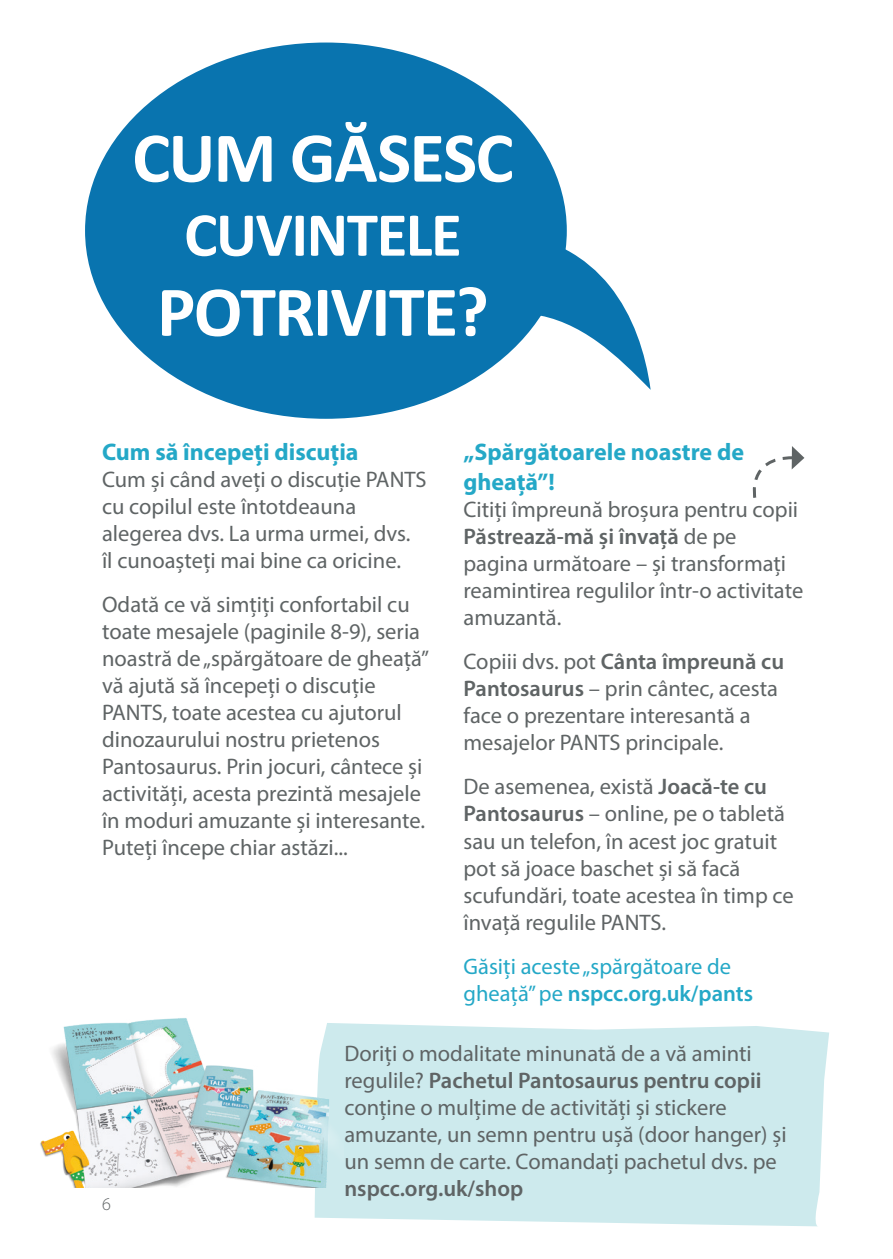
<style>
.page{position:relative;width:893px;height:1259px;background:#fff}
.page>*{position:absolute;margin:0;border:0;box-sizing:border-box;transform-origin:0 0}
.NPCC_Light_Folio_lef{font:700 72px "Calibri";letter-spacing:-.025em;color:#fff}
.NPCC_Light_Folio_lef-2{font:700 63px "Calibri";letter-spacing:-.025em;color:#fff}
.NSPCC_Light_Body_Cop{font:700 24px/30px "Myriad Pro";color:#24a8c7}
.NSPCC_Light_Body_Cop-2{font:22.5px/27px "Myriad Pro";color:#5f6465}
.NSPCC_Light_Body_Cop-3{font:22.5px/27px "Myriad Pro";color:#24a8c7}
.t1{font:300 18px "Myriad Pro";color:#5f6465}
.s1{font-weight:600}
</style>
<div class="page">
<div style="left:85px;top:43px;width:482px;height:376px;background:#0974af;border-radius:50%"></div>
<svg style="left:512px;top:236px;width:139px;height:154px"></svg>
<div style="left:315px;top:1023px;width:514px;height:203px;background:#cdeaed"></div>
<svg style="left:752px;top:446px;width:52px;height:52px"></svg>
<img style="left:40px;top:1018px;width:303px;height:169px">
<p class="NPCC_Light_Folio_lef" style="left:132px;top:107px;width:383px">CUM GĂSESC</p>
<p class="NPCC_Light_Folio_lef-2" style="left:184px;top:190px;width:279px">CUVINTELE</p>
<p class="NPCC_Light_Folio_lef" style="left:157px;top:261px;width:333px">POTRIVITE?</p>
<p class="NSPCC_Light_Body_Cop" style="left:102px;top:436px;width:258px">Cum să începeți discuția</p>
<p class="NSPCC_Light_Body_Cop-2" style="left:102px;top:466px;width:326px">Cum și când aveți o discuție PANTS cu copilul este întotdeauna alegerea dvs. La urma urmei, dvs. îl cunoașteți mai bine ca oricine.</p>
<p class="NSPCC_Light_Body_Cop-2" style="left:102px;top:591px;width:329px">Odată ce vă simțiți confortabil cu toate mesajele (paginile 8-9), seria noastră de „spărgătoare de gheață” vă ajută să începeți o discuție PANTS, toate acestea cu ajutorul dinozaurului nostru prietenos Pantosaurus. Prin jocuri, cântece și activități, acesta prezintă mesajele în moduri amuzante și interesante.<br>Puteți începe chiar astăzi...</p>
<p class="NSPCC_Light_Body_Cop" style="left:463px;top:436px;width:282px">„Spărgătoarele noastre de gheață”!</p>
<p class="NSPCC_Light_Body_Cop-2" style="left:463px;top:496px;width:341px">Citiți împreună broșura pentru copii<br><span class="s1">Păstrează-mă și învață</span> de pe pagina următoare – și transformați reamintirea regulilor într-o activitate amuzantă.</p>
<p class="NSPCC_Light_Body_Cop-2" style="left:463px;top:648px;width:322px">Copiii dvs. pot <span class="s1">Cânta împreună cu<br>Pantosaurus</span> – prin cântec, acesta face o prezentare interesantă a mesajelor PANTS principale.</p>
<p class="NSPCC_Light_Body_Cop-2" style="left:463px;top:773px;width:332px">De asemenea, există <span class="s1">Joacă-te cu<br>Pantosaurus</span> – online, pe o tabletă sau un telefon, în acest joc gratuit pot să joace baschet și să facă scufundări, toate acestea în timp ce învață regulile PANTS.</p>
<p class="NSPCC_Light_Body_Cop-3" style="left:463px;top:952px;width:291px">Găsiți aceste „spărgătoare de gheață” pe <span class="s1">nspcc.org.uk/pants</span></p>
<p class="NSPCC_Light_Body_Cop-2" style="left:344px;top:1039px;width:444px">Doriți o modalitate minunată de a vă aminti regulile? <span class="s1">Pachetul Pantosaurus pentru copii </span>conține o mulțime de activități și stickere amuzante, un semn pentru ușă (door hanger) și un semn de carte. Comandați pachetul dvs. pe <span class="s1">nspcc.org.uk/shop</span></p>
<p class="t1" style="left:102px;top:1192px;width:10px">6</p>
</div>
